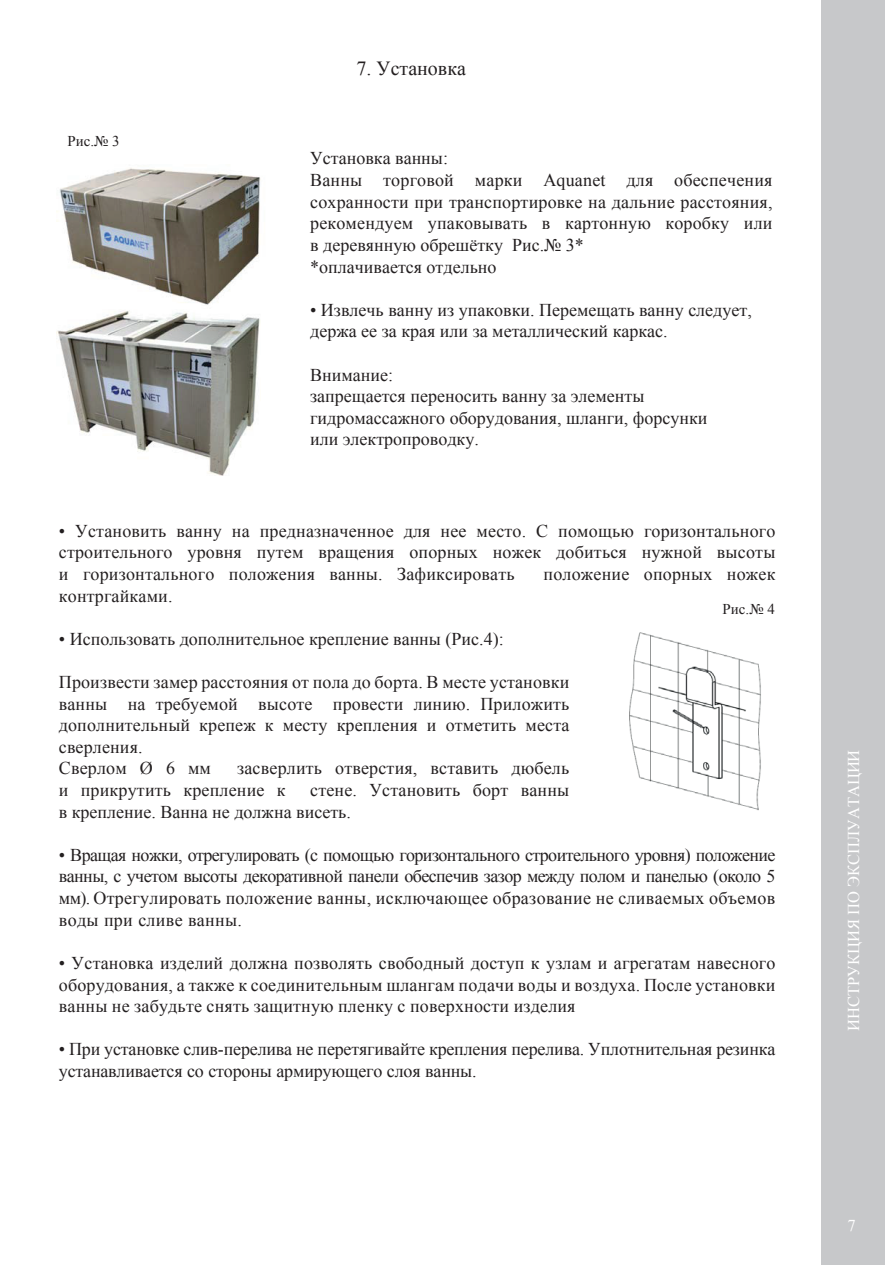
<style>
.page{position:relative;width:885px;height:1265px;background:#fff}
.page>*{position:absolute;margin:0;border:0;box-sizing:border-box;transform-origin:0 0}
.t1{font:20px "Times New Roman";color:#231f20}
.t2{font:18px/21.6px "Times New Roman";letter-spacing:.005em;color:#231f20}
.t3{font:16.6px "Times New Roman";color:#fff}
.t4{font:15px "Times New Roman";color:#231f20}
</style>
<div class="page">
<img style="left:57px;top:311px;width:203px;height:164px">
<img style="left:57px;top:168px;width:204px;height:137px">
<img style="left:629px;top:632px;width:132px;height:179px">
<div style="left:821px;top:0;width:63px;height:1264px;background:#c7c8ca"></div>
<p class="t4" style="left:67px;top:132px;width:54px">Рис.№ 3</p>
<p class="t1" style="left:356px;top:57px;width:111px">7. Установка</p>
<p class="t2" style="left:310px;top:147px;width:464px">Установка ванны:<br>Ванны торговой марки Aquanet для обеспечения сохранности при транспортировке на дальние расстояния, рекомендуем упаковывать в картонную коробку или в деревянную обрешётку Рис.№ 3*<br>*оплачивается отдельно</p>
<p class="t2" style="left:310px;top:299px;width:443px">• Извлечь ванну из упаковки. Перемещать ванну следует, держа ее за края или за металлический каркас.</p>
<p class="t2" style="left:310px;top:363px;width:398px">Внимание:<br>запрещается переносить ванну за элементы гидромассажного оборудования, шланги, форсунки или электропроводку.</p>
<p class="t2" style="left:59px;top:520px;width:718px;text-align:justify">• Установить ванну на предназначенное для нее место. С помощью горизонтального строительного уровня путем вращения опорных ножек добиться нужной высоты и горизонтального положения ванны. Зафиксировать</p>
<p class="t2" style="left:543px;top:563px;width:233px">положение опорных ножек</p>
<p class="t2" style="left:59px;top:584px;width:115px">контргайками.</p>
<p class="t2" style="left:59px;top:628px;width:446px">• Использовать дополнительное крепление ванны (Рис.4):</p>
<p class="t2" style="left:59px;top:671px;width:512px">Произвести замер расстояния от пола до борта. В месте установки ванны на требуемой высоте провести линию. Приложить дополнительный крепеж к месту крепления и отметить места сверления.<br>Сверлом Ø 6 мм</p>
<p class="t4" style="left:722px;top:600px;width:54px">Рис.№ 4</p>
<p class="t2" style="left:59px;top:757px;width:512px;text-indent:178px">засверлить отверстия, вставить дюбель и прикрутить крепление к</p>
<p class="t2" style="left:59px;top:779px;width:512px;text-indent:251px">стене. Установить борт ванны в крепление. Ванна не должна висеть.</p>
<p class="t2" style="left:59px;top:844px;width:718px;text-align:justify">• Вращая ножки, отрегулировать (с помощью горизонтального строительного уровня) положение ванны, с учетом высоты декоративной панели обеспечив зазор между полом и панелью (около 5 мм). Отрегулировать положение ванны, исключающее образование не сливаемых объемов воды при сливе ванны.</p>
<p class="t2" style="left:59px;top:952px;width:718px;text-align:justify">• Установка изделий должна позволять свободный доступ к узлам и агрегатам навесного оборудования, а также к соединительным шлангам подачи воды и воздуха. После установки ванны не забудьте снять защитную пленку с поверхности изделия</p>
<p class="t2" style="left:59px;top:1038px;width:718px">• При установке слив-перелива не перетягивайте крепления перелива. Уплотнительная резинка устанавливается со стороны армирующего слоя ванны.</p>
<p class="t3" style="left:844px;top:1030px;width:282px;rotate:-90deg">ИНСТРУКЦИЯ ПО ЭКСПЛУАТАЦИИ</p>
<p class="t3" style="left:847px;top:1216px;width:10px">1</p>
<p class="t3" style="left:847px;top:1216px;width:10px">7</p>
</div>
